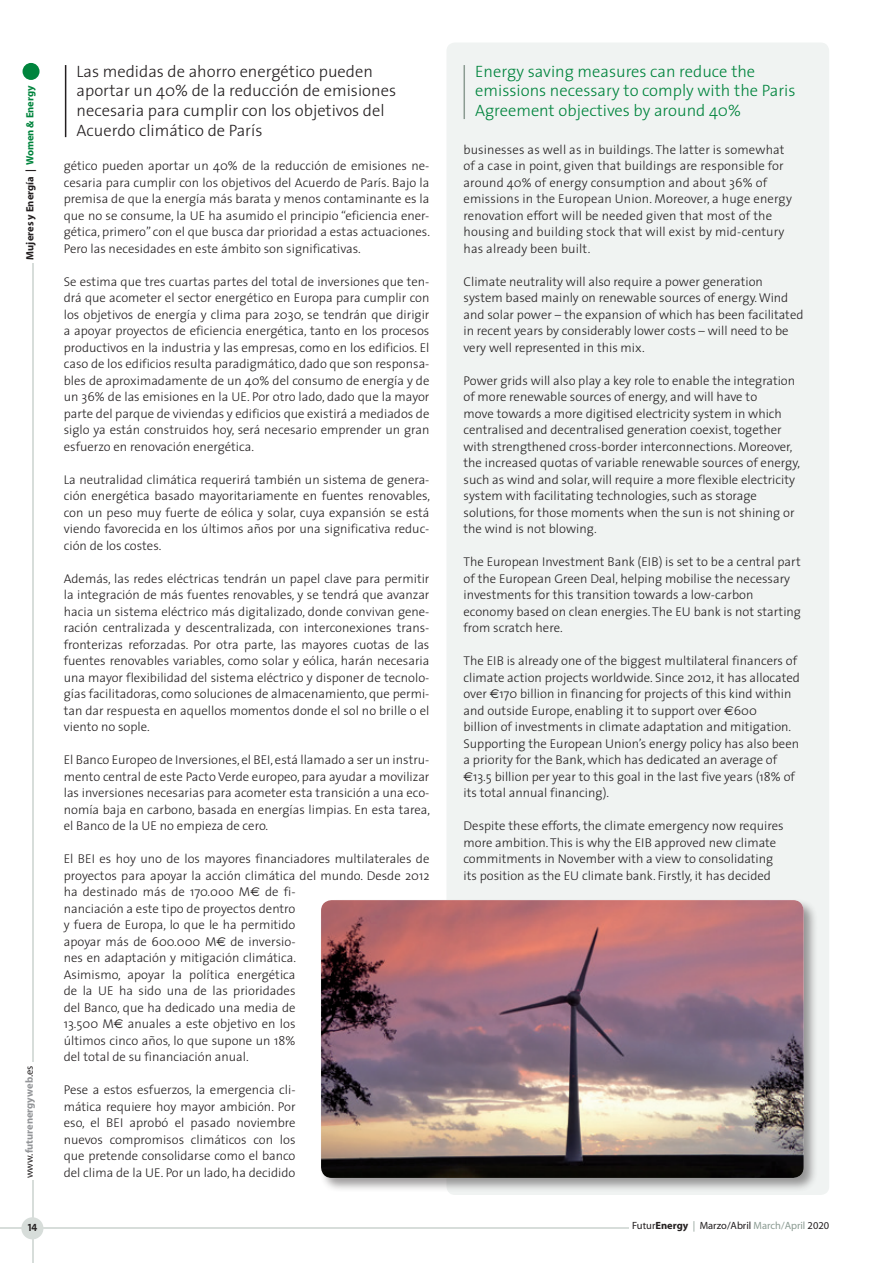
<style>
.page{position:relative;width:893px;height:1263px;background:#fff}
.page>*{position:absolute;margin:0;border:0;box-sizing:border-box;transform-origin:0 0}
.Ladillo_Texto{font:300 16.5px/19.8px "The Sans";color:#231f20}
.Ladillo_Texto-2{font:300 16.5px/19.8px "The Sans";color:#00843d}
.Texto{font:300 12.75px/16.5px "The Sans";color:#231f20;text-align:justify}
.Texto_ingles{font:300 12.75px/16.5px "The Sans";color:#231f20}
.t1{font:10.5px "Myriad";color:#231f20}
.t2{font:700 10.5px "Myriad";color:#231f20}
.t3{font:700 10.5px "Myriad";color:#939598}
.t4{font:10.5px "The Sans Bold Caps";color:#231f20}
.s1{color:#00843d}
.s2{font-weight:400;color:#231f20}
.s3{font-family:"Euro Sans";font-weight:400}
.s4{font-weight:700}
.s5{color:#8b9b92}
</style>
<div class="page">
<div style="left:23px;top:63px;width:17px;height:17px;background:#00843d;border-radius:50%"></div>
<hr style="left:32px;top:263px;width:1px;height:799px;background:#d7ddda">
<hr style="left:0;top:1228px;width:629px;height:1px;background:#d7ddda">
<hr style="left:32px;top:1180px;width:1px;height:83px;background:#d7ddda">
<div style="left:21px;top:1217px;width:22px;height:22px;background:#d7ddda;border-radius:50%"></div>
<div style="left:446px;top:43px;width:383px;height:1152px;background:#f0f3f2;border-radius:9px"></div>
<hr style="left:65px;top:65px;width:1px;height:72px;background:#231f20">
<hr style="left:463px;top:65px;width:2px;height:54px;background:#8b9b92">
<div style="left:319px;top:898px;width:499px;height:294px;background:#231f20;opacity:.45"></div>
<img style="left:321px;top:900px;width:483px;height:278px">
<p class="t2" style="left:24px;top:259px;width:176px;rotate:-90deg">Mujeres y Energía | <span class="s1">Women &amp; Energy</span></p>
<p class="t3" style="left:24px;top:1178px;width:114px;rotate:-90deg"><span class="s2">www.</span>futurenergyweb<span class="s2">.es</span></p>
<p class="Ladillo_Texto" style="left:77px;top:61px;width:321px">Las medidas de ahorro energético pueden aportar un 40% de la reducción de emisiones necesaria para cumplir con los objetivos del Acuerdo climático de París</p>
<p class="Ladillo_Texto-2" style="left:475px;top:61px;width:322px">Energy saving measures can reduce the emissions necessary to comply with the Paris<br>Agreement objectives by around 40%</p>
<p class="Texto" style="left:64px;top:157px;width:368px">gético pueden aportar un 40% de la reducción de emisiones ne&shy;cesaria para cumplir con los objetivos del Acuerdo de París. Bajo la premisa de que la energía más barata y menos contaminante es la que no se consume, la UE ha asumido el principio “eficiencia ener&shy;gética, primero” con el que busca dar prioridad a estas actuaciones.<br>Pero las necesidades en este ámbito son significativas.</p>
<p class="Texto" style="left:64px;top:273px;width:367px">Se estima que tres cuartas partes del total de inversiones que ten&shy;drá que acometer el sector energético en Europa para cumplir con los objetivos de energía y clima para 2030, se tendrán que dirigir a apoyar proyectos de eficiencia energética, tanto en los procesos productivos en la industria y las empresas, como en los edificios. El caso de los edificios resulta paradigmático, dado que son responsa&shy;bles de aproximadamente de un 40% del consumo de energía y de un 36% de las emisiones en la UE. Por otro lado, dado que la mayor parte del parque de viviendas y edificios que existirá a mediados de siglo ya están construidos hoy, será necesario emprender un gran esfuerzo en renovación energética.</p>
<p class="Texto" style="left:64px;top:471px;width:368px">La neutralidad climática requerirá también un sistema de genera&shy;ción energética basado mayoritariamente en fuentes renovables, con un peso muy fuerte de eólica y solar, cuya expansión se está viendo favorecida en los últimos años por una significativa reduc&shy;ción de los costes.</p>
<p class="Texto" style="left:64px;top:570px;width:367px">Además, las redes eléctricas tendrán un papel clave para permitir la integración de más fuentes renovables, y se tendrá que avanzar hacia un sistema eléctrico más digitalizado, donde convivan gene&shy;ración centralizada y descentralizada, con interconexiones trans&shy;fronterizas reforzadas. Por otra parte, las mayores cuotas de las fuentes renovables variables, como solar y eólica, harán necesaria una mayor flexibilidad del sistema eléctrico y disponer de tecnolo&shy;gías facilitadoras, como soluciones de almacenamiento, que permi&shy;tan dar respuesta en aquellos momentos donde el sol no brille o el viento no sople.</p>
<p class="Texto" style="left:64px;top:751px;width:368px">El Banco Europeo de Inversiones, el BEI, está llamado a ser un instru&shy;mento central de este Pacto Verde europeo, para ayudar a movilizar las inversiones necesarias para acometer esta transición a una eco&shy;nomía baja en carbono, basada en energías limpias. En esta tarea, el Banco de la UE no empieza de cero.</p>
<p class="Texto" style="left:64px;top:850px;width:367px;text-align:left">El BEI es hoy uno de los mayores financiadores multilaterales de proyectos para apoyar la acción climática del mundo. Desde 2012 ha destinado más de 170.000 M<span class="s3">€</span> de fi-<br>nanciación a este tipo de proyectos dentro<br>y fuera de Europa, lo que le ha permitido<br>apoyar más de 600.000 M<span class="s3">€</span> de inversio-<br>nes en adaptación y mitigación climática.<br>Asimismo, apoyar la política energética<br>de la UE ha sido una de las prioridades<br>del Banco, que ha dedicado una media de<br>13.500 M<span class="s3">€</span> anuales a este objetivo en los<br>últimos cinco años, lo que supone un 18%<br>del total de su financiación anual.</p>
<p class="Texto" style="left:64px;top:1081px;width:233px">Pese a estos esfuerzos, la emergencia cli&shy;mática requiere hoy mayor ambición. Por eso, el BEI aprobó el pasado noviembre nuevos compromisos climáticos con los que pretende consolidarse como el banco del clima de la UE. Por un lado, ha decidido</p>
<p class="Texto_ingles" style="left:463px;top:141px;width:330px">businesses as well as in buildings. The latter is somewhat of a case in point, given that buildings are responsible for around 40% of energy consumption and about 36% of emissions in the European Union. Moreover, a huge energy renovation effort will be needed given that most of the housing and building stock that will exist by mid-century has already been built.</p>
<p class="Texto_ingles" style="left:463px;top:273px;width:341px">Climate neutrality will also require a power generation system based mainly on renewable sources of energy. Wind and solar power – the expansion of which has been facilitated in recent years by considerably lower costs – will need to be very well represented in this mix.</p>
<p class="Texto_ingles" style="left:463px;top:372px;width:338px">Power grids will also play a key role to enable the integration of more renewable sources of energy, and will have to<br>move towards a more digitised electricity system in which centralised and decentralised generation coexist, together with strengthened cross-border interconnections. Moreover, the increased quotas of variable renewable sources of energy, such as wind and solar, will require a more flexible electricity system with facilitating technologies, such as storage solutions, for those moments when the sun is not shining or the wind is not blowing.</p>
<p class="Texto_ingles" style="left:463px;top:553px;width:339px">The European Investment Bank (EIB) is set to be a central part of the European Green Deal, helping mobilise the necessary investments for this transition towards a low-carbon economy based on clean energies. The EU bank is not starting from scratch here.</p>
<p class="Texto_ingles" style="left:463px;top:652px;width:338px">The EIB is already one of the biggest multilateral financers of climate action projects worldwide. Since 2012, it has allocated over <span class="s3">€</span>170 billion in financing for projects of this kind within and outside Europe, enabling it to support over <span class="s3">€</span>600<br>billion of investments in climate adaptation and mitigation.<br>Supporting the European Union’s energy policy has also been a priority for the Bank, which has dedicated an average of <span class="s3">€</span>13.5 billion per year to this goal in the last five years (18% of its total annual financing).</p>
<p class="Texto_ingles" style="left:463px;top:817px;width:322px">Despite these efforts, the climate emergency now requires more ambition. This is why the EIB approved new climate commitments in November with a view to consolidating its position as the EU climate bank. Firstly, it has decided</p>
<p class="t4" style="left:28px;top:1219px;width:11px">14</p>
<p class="t1" style="left:632px;top:1220px;width:198px">Futur<span class="s4">Energy</span> <span class="s5">|</span> Marzo/Abril <span class="s5">March/April</span> 2020</p>
</div>
